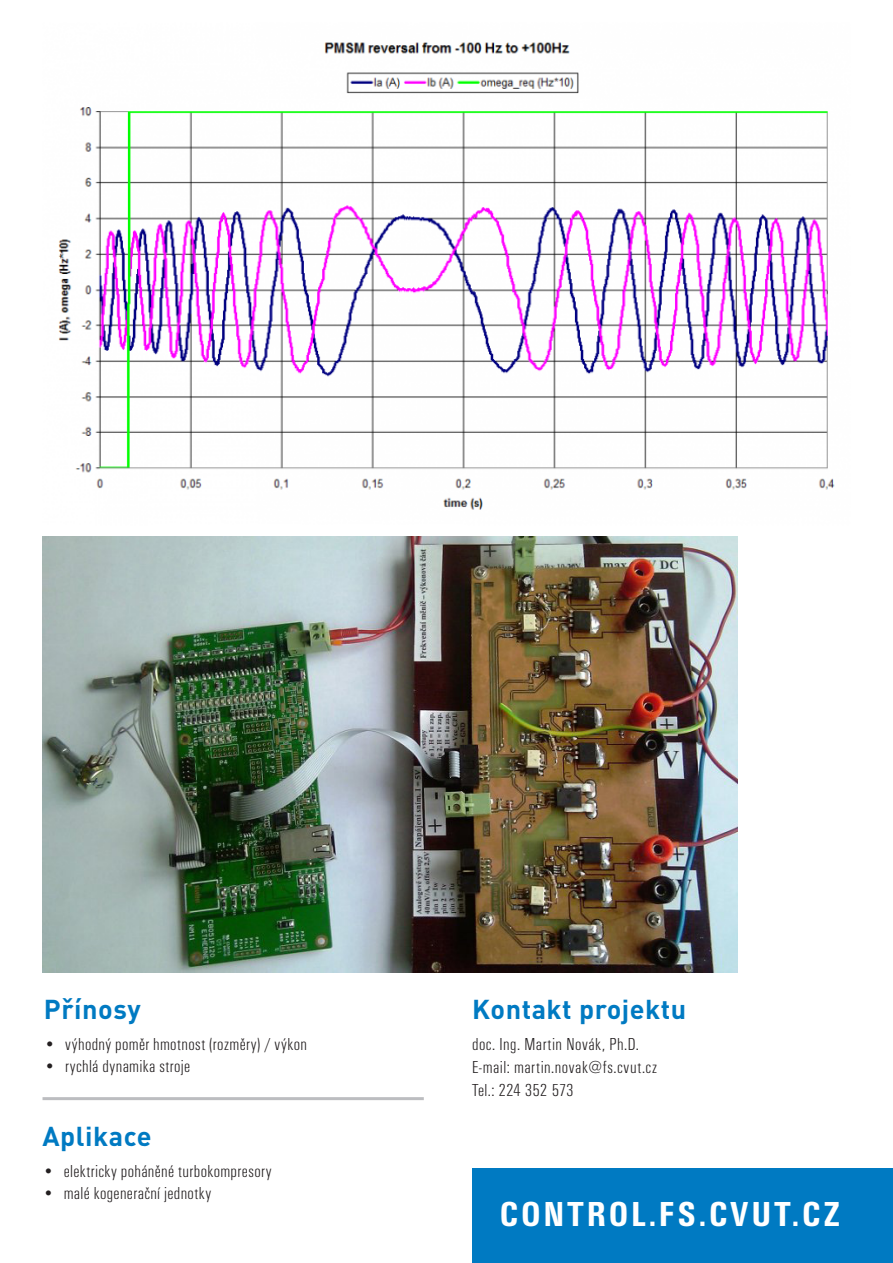
<style>
.page{position:relative;width:893px;height:1263px;background:#fff}
.page>*{position:absolute;margin:0;border:0;box-sizing:border-box;transform-origin:0 0}
.t1{font:700 condensed 36px "U001 TOT";letter-spacing:.095em;color:#fff}
.t2{font:700 27px "DIN Pro";letter-spacing:.02em;color:#007ac2}
.t3{font:18px "U001 DOT Ligh Cond";letter-spacing:.02em;color:#231f20}
</style>
<div class="page">
<hr style="left:43px;top:1097px;width:381px;height:3px;background:#bcbdc0">
<div style="left:472px;top:1168px;width:421px;height:95px;background:#007ac2"></div>
<img style="left:58px;top:42px;width:777px;height:468px">
<img style="left:43px;top:536px;width:694px;height:436px">
<p class="t2" style="left:44px;top:991px;width:98px">Přínosy</p>
<p class="t3" style="left:44px;top:1034px;width:265px">• výhodný poměr hmotnost (rozměry) / výkon</p>
<p class="t3" style="left:44px;top:1057px;width:148px">• rychlá dynamika stroje</p>
<p class="t2" style="left:43px;top:1117px;width:111px">Aplikace</p>
<p class="t3" style="left:43px;top:1161px;width:231px">• elektricky poháněné turbokompresory</p>
<p class="t3" style="left:43px;top:1184px;width:170px">• malé kogenerační jednotky</p>
<p class="t2" style="left:472px;top:991px;width:216px">Kontakt projektu</p>
<p class="t3" style="left:472px;top:1035px;width:168px">doc. Ing. Martin Novák, Ph.D.</p>
<p class="t3" style="left:472px;top:1057px;width:187px">E-mail: martin.novak@fs.cvut.cz</p>
<p class="t3" style="left:472px;top:1080px;width:103px">Tel.: 224 352 573</p>
<p class="t1" style="left:500px;top:1194px;width:341px">CONTROL.FS.CVUT.CZ</p>
</div>
